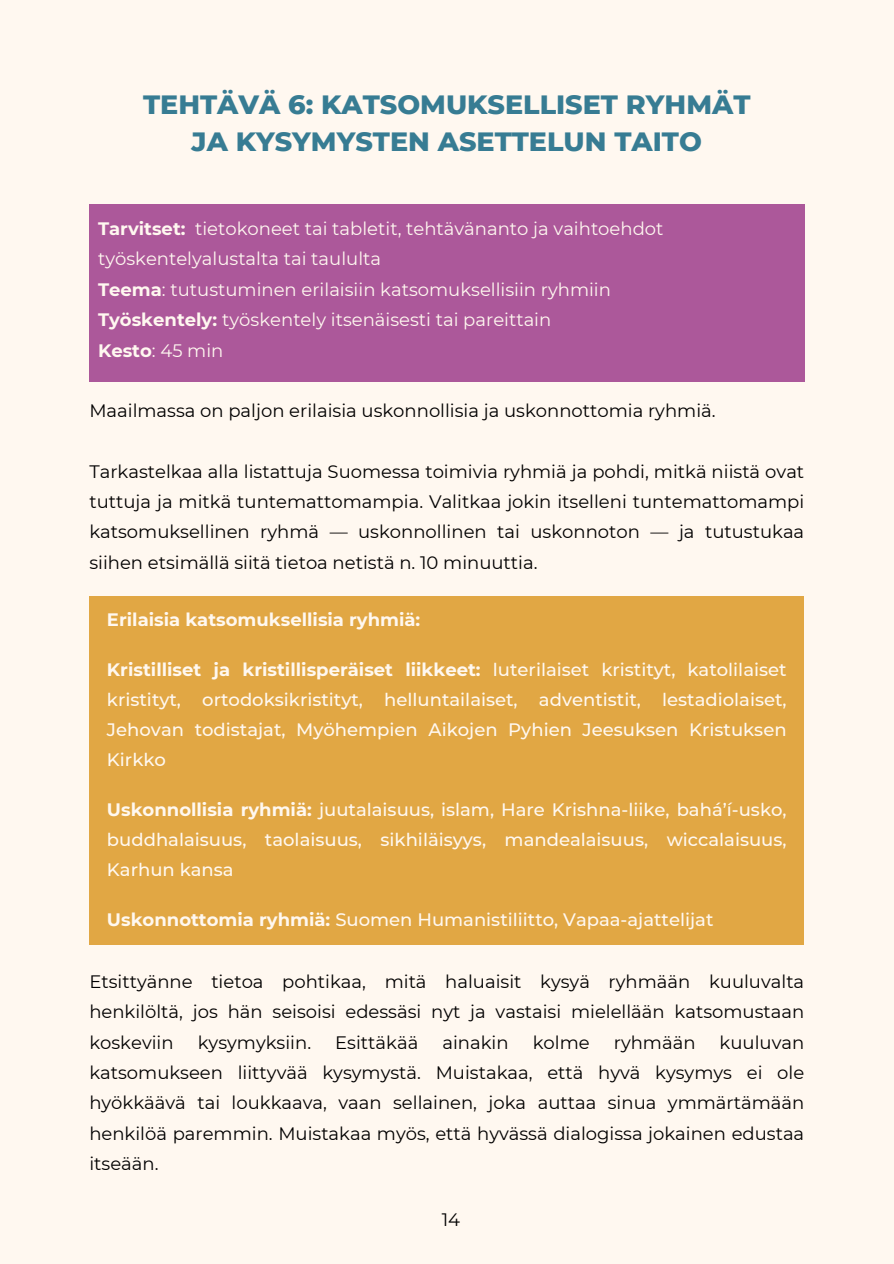
<style>
.page{position:relative;width:894px;height:1264px;background:#fff}
.page>*{position:absolute;margin:0;border:0;box-sizing:border-box;transform-origin:0 0}
.t1{font:800 27px/37.2px "Montserrat";color:#377c93;text-align:center}
.t2{font:18px/30.3px "Montserrat";color:#000;text-align:justify}
.t3{font:500 18px/30px "Montserrat";color:#fff8f0;text-align:justify}
.t4{font:18px/30.3px "Montserrat";color:#fff8f0}
.t5{font:700 18px "Montserrat";color:#fff8f0}
.s1{font-weight:700}
</style>
<div class="page">
<div style="left:0;top:0;width:893px;height:1263px;background:#fff8f0"></div>
<div style="left:89px;top:204px;width:715px;height:177px;background:#ac589a"></div>
<div style="left:89px;top:596px;width:714px;height:348px;background:#e1a744"></div>
<p class="t1" style="left:143px;top:85px;width:608px">TEHTÄVÄ 6: KATSOMUKSELLISET RYHMÄT<br>JA KYSYMYSTEN ASETTELUN TAITO</p>
<h1 class="t4" style="left:98px;top:213px;width:566px"><span class="s1">Tarvitset:</span> tietokoneet tai tabletit, tehtävänanto ja vaihtoehdot työskentelyalustalta tai taululta</h1>
<p class="t4" style="left:98px;top:274px;width:514px"><span class="s1">Teema</span>: tutustuminen erilaisiin katsomuksellisiin ryhmiin</p>
<p class="t4" style="left:98px;top:304px;width:454px"><span class="s1">Työskentely:</span> työskentely itsenäisesti tai pareittain</p>
<p class="t4" style="left:98px;top:335px;width:127px"><span class="s1">Kesto</span>: 45 min</p>
<p class="t2" style="left:89px;top:395px;width:627px">Maailmassa on paljon erilaisia uskonnollisia ja uskonnottomia ryhmiä.</p>
<p class="t2" style="left:89px;top:456px;width:716px">Tarkastelkaa alla listattuja Suomessa toimivia ryhmiä ja pohdi, mitkä niistä ovat tuttuja ja mitkä tuntemattomampia. Valitkaa jokin itselleni tuntemattomampi katsomuksellinen ryhmä — uskonnollinen tai uskonnoton — ja tutustukaa siihen etsimällä siitä tietoa netistä n. 10 minuuttia.</p>
<h2 class="t5" style="left:107px;top:608px;width:315px">Erilaisia katsomuksellisia ryhmiä:</h2>
<h2 class="t3" style="left:107px;top:654px;width:681px"><span class="s1">Kristilliset ja kristillisperäiset liikkeet:</span> luterilaiset kristityt, katolilaiset kristityt, ortodoksikristityt, helluntailaiset, adventistit, lestadiolaiset, Jehovan todistajat, Myöhempien Aikojen Pyhien Jeesuksen Kristuksen Kirkko</h2>
<h2 class="t3" style="left:107px;top:794px;width:681px"><span class="s1">Uskonnollisia ryhmiä:</span> juutalaisuus, islam, Hare Krishna-liike, bahá’í-usko, buddhalaisuus, taolaisuus, sikhiläisyys, mandealaisuus, wiccalaisuus, Karhun kansa</h2>
<h2 class="t3" style="left:107px;top:904px;width:608px"><span class="s1">Uskonnottomia ryhmiä:</span> Suomen Humanistiliitto, Vapaa-ajattelijat</h2>
<p class="t2" style="left:89px;top:966px;width:716px">Etsittyänne tietoa pohtikaa, mitä haluaisit kysyä ryhmään kuuluvalta henkilöltä, jos hän seisoisi edessäsi nyt ja vastaisi mielellään katsomustaan koskeviin</p>
<p class="t2" style="left:89px;top:1026px;width:716px;text-indent:630px">kuuluvan katsomukseen liittyvää kysymystä. Muistakaa, että hyvä kysymys ei ole hyökkäävä tai loukkaava, vaan sellainen, joka auttaa sinua ymmärtämään henkilöä paremmin. Muistakaa myös, että hyvässä dialogissa jokainen edustaa itseään.</p>
<p class="t2" style="left:198px;top:1026px;width:115px">kysymyksiin.</p>
<p class="t2" style="left:335px;top:1026px;width:84px">Esittäkää</p>
<p class="t2" style="left:442px;top:1026px;width:68px">ainakin</p>
<p class="t2" style="left:532px;top:1026px;width:58px">kolme</p>
<p class="t2" style="left:613px;top:1026px;width:83px">ryhmään</p>
<p class="t2" style="left:441px;top:1204px;width:20px">14</p>
</div>
